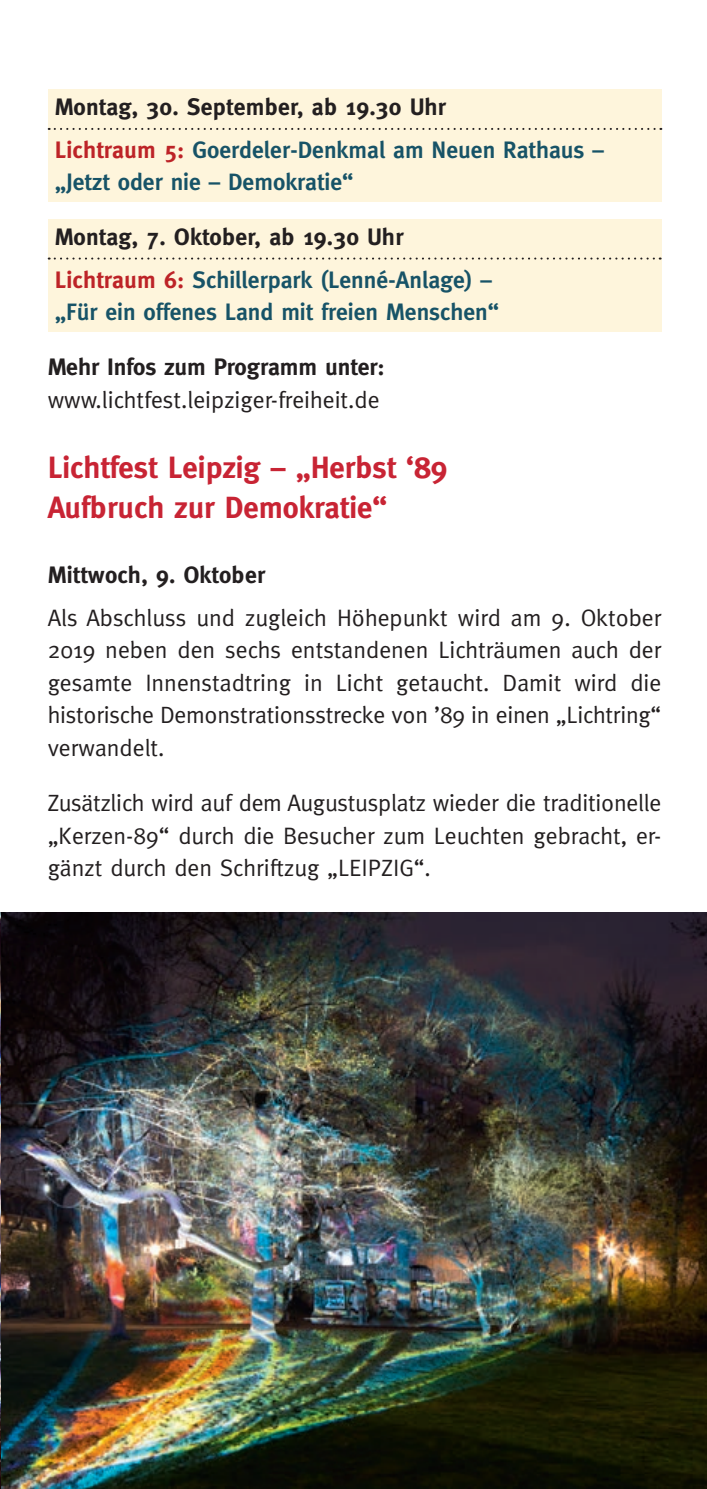
<style>
.page{position:relative;width:707px;height:1489px;background:#fff}
.page>*{position:absolute;margin:0;border:0;box-sizing:border-box;transform-origin:0 0}
.t1{font:700 30.75px/40px "Meta";color:#c82434}
.t2{font:23.75px/32.5px "Meta";color:#231f20;text-align:justify}
.t3{font:23.75px/32.5px "Meta Plus Demi";color:#175367}
.t4{font:700 23.75px "Meta";letter-spacing:.01em;color:#231f20}
.s1{font-family:"Meta";font-weight:700;color:#bd2327}
</style>
<div class="page">
<div style="left:48px;top:89px;width:613px;height:112px;background:#fef5dc"></div>
<div style="left:48px;top:219px;width:613px;height:113px;background:#fef5dc"></div>
<svg style="left:49px;top:128px;width:612px;height:2px"></svg>
<svg style="left:49px;top:257px;width:612px;height:2px"></svg>
<img style="left:1px;top:912px;width:706px;height:576px">
<p class="t4" style="left:55px;top:93px;width:393px">Montag, 30. September, ab 19.30 Uhr</p>
<p class="t3" style="left:55px;top:133px;width:551px"><span class="s1">Lichtraum 5:</span> Goerdeler-Denkmal am Neuen Rathaus – „Jetzt oder nie – Demokratie“</p>
<p class="t4" style="left:55px;top:223px;width:350px">Montag, 7. Oktober, ab 19.30 Uhr</p>
<p class="t3" style="left:55px;top:263px;width:446px"><span class="s1">Lichtraum 6:</span> Schillerpark (Lenné-Anlage) – „Für ein offenes Land mit freien Menschen“</p>
<p class="t4" style="left:48px;top:353px;width:339px">Mehr Infos zum Programm unter:</p>
<p class="t2" style="left:48px;top:383px;width:333px">www.lichtfest.leipziger-freiheit.de</p>
<p class="t1" style="left:48px;top:447px;width:401px">Lichtfest Leipzig – „Herbst ‘89<br>Aufbruch zur Demokratie“</p>
<p class="t4" style="left:48px;top:561px;width:219px">Mittwoch, 9. Oktober</p>
<p class="t2" style="left:48px;top:601px;width:615px">Als Abschluss und zugleich Höhepunkt wird am 9. Oktober 2019 neben den sechs entstandenen Lichträumen auch der gesamte Innenstadtring in Licht getaucht. Damit wird die historische Demonstrationsstrecke von ’89 in einen „Lichtring“ verwandelt.</p>
<p class="t2" style="left:48px;top:786px;width:615px">Zusätzlich wird auf dem Augustusplatz wieder die traditionelle „Kerzen-89“ durch die Besucher zum Leuchten gebracht, er&shy;gänzt durch den Schriftzug „LEIPZIG“.</p>
</div>
